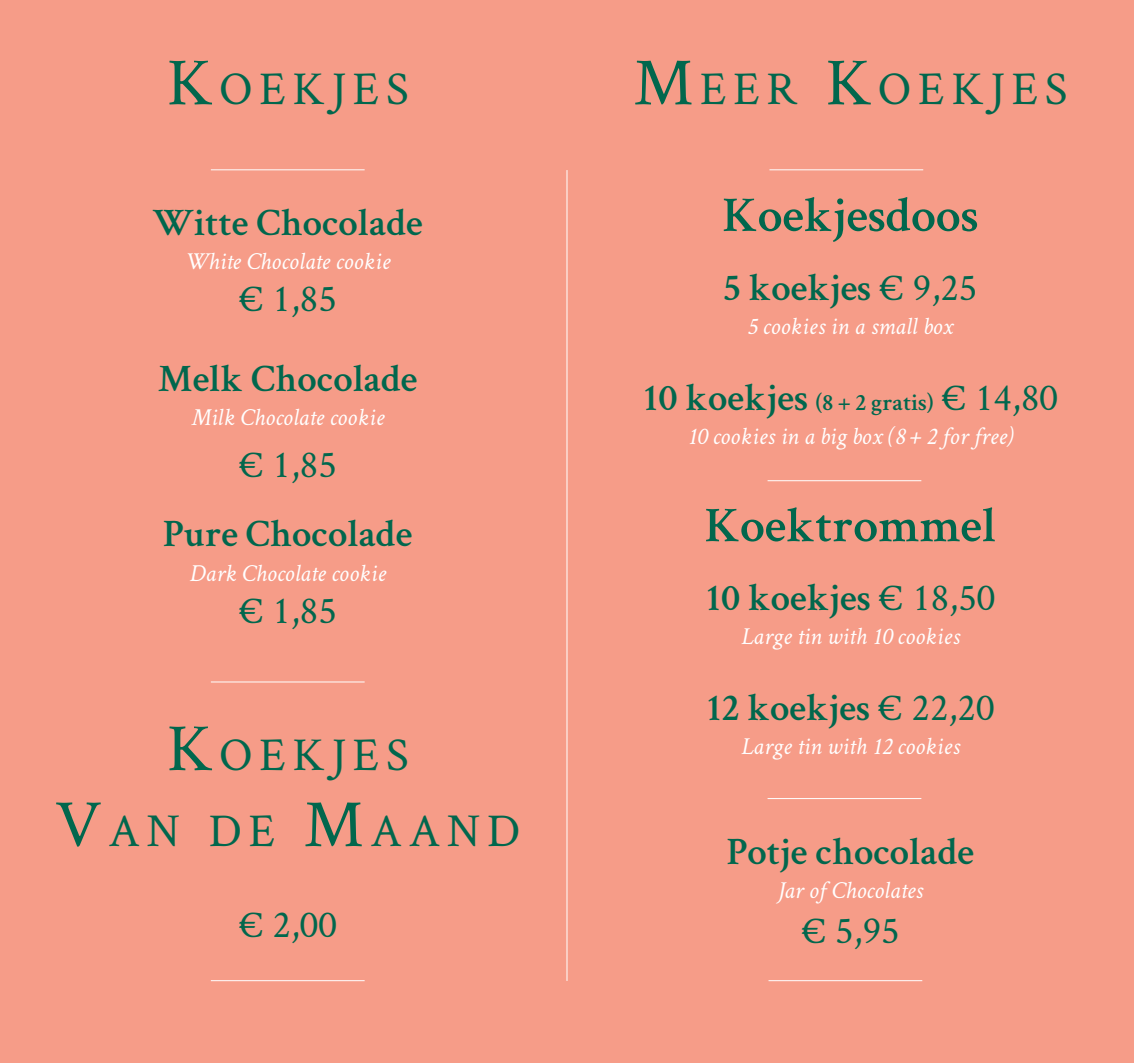
<style>
.page{position:relative;width:1134px;height:1063px;background:#fff}
.page>*{position:absolute;margin:0;border:0;box-sizing:border-box;transform-origin:0 0}
.t1{font:600 50px "Crimson Text";color:#01674d}
.t2{font:47.25px "Crimson Text";letter-spacing:.145em;color:#01674d}
.t3{font:600 39px "Crimson Text";color:#01674d}
.t4{font:39px "Crimson Text";color:#01674d}
.t5{font:italic 24.5px "Crimson Text";color:#fff}
.t6{font:600 24px "Crimson Text";color:#01674d}
.s1{font-size:67.5px}
.s2{font-weight:400}
.s3{font-size:39px}
.s4{font-weight:400;font-size:39px}
</style>
<div class="page">
<div style="left:0;top:0;width:575px;height:1063px;background:#f69c88"></div>
<hr style="left:211px;top:682px;width:154px;height:1px;background:#fff">
<hr style="left:211px;top:170px;width:154px;height:1px;background:#fff">
<hr style="left:211px;top:980px;width:154px;height:1px;background:#fff">
<div style="left:571px;top:0;width:563px;height:1063px;background:#f69c88"></div>
<hr style="left:769px;top:170px;width:154px;height:1px;background:#fff">
<hr style="left:767px;top:480px;width:154px;height:1px;background:#fff">
<hr style="left:767px;top:798px;width:154px;height:1px;background:#fff">
<hr style="left:768px;top:980px;width:154px;height:1px;background:#fff">
<hr style="left:567px;top:170px;width:1px;height:811px;background:#fff">
<p class="t2" style="left:167px;top:57px;width:243px"><span class="s1">K</span>OEKJES</p>
<p class="t3" style="left:153px;top:195px;width:272px">Witte Chocolade</p>
<p class="t5" style="left:185px;top:247px;width:207px">White Chocolate cookie</p>
<p class="t4" style="left:239px;top:272px;width:100px">€ 1,85</p>
<p class="t3" style="left:158px;top:351px;width:261px">Melk Chocolade</p>
<p class="t5" style="left:191px;top:403px;width:195px">Milk Chocolate cookie</p>
<p class="t4" style="left:239px;top:438px;width:100px">€ 1,85</p>
<p class="t3" style="left:163px;top:507px;width:251px">Pure Chocolade</p>
<p class="t5" style="left:189px;top:559px;width:198px">Dark Chocolate cookie</p>
<p class="t4" style="left:239px;top:584px;width:100px">€ 1,85</p>
<p class="t2" style="left:167px;top:723px;width:243px"><span class="s1">K</span>OEKJES</p>
<p class="t2" style="left:55px;top:799px;width:467px"><span class="s1">V</span>AN DE <span class="s1">M</span>AAND</p>
<p class="t4" style="left:239px;top:898px;width:100px">€ 2,00</p>
<p class="t2" style="left:633px;top:57px;width:435px"><span class="s1">M</span>EER <span class="s1">K</span>OEKJES</p>
<p class="t1" style="left:722px;top:180px;width:257px">Koekjesdoos</p>
<p class="t3" style="left:724px;top:260px;width:255px">5 koekjes <span class="s2">€ 9,25</span></p>
<p class="t5" style="left:747px;top:312px;width:208px">5 cookies in a small box</p>
<p class="t6" style="left:643px;top:385px;width:416px"><span class="s3">10 koekjes</span> (8 + 2 gratis) <span class="s4">€ 14,80</span></p>
<p class="t5" style="left:687px;top:422px;width:328px">10 cookies in a big box (8 + 2 for free)</p>
<p class="t1" style="left:705px;top:490px;width:293px">Koektrommel</p>
<p class="t3" style="left:706px;top:570px;width:291px">10 koekjes <span class="s2">€ 18,50</span></p>
<p class="t5" style="left:741px;top:622px;width:220px">Large tin with 10 cookies</p>
<p class="t3" style="left:706px;top:680px;width:289px">12 koekjes <span class="s2">€ 22,20</span></p>
<p class="t5" style="left:741px;top:732px;width:220px">Large tin with 12 cookies</p>
<p class="t3" style="left:727px;top:824px;width:249px">Potje chocolade</p>
<p class="t5" style="left:778px;top:876px;width:146px">Jar of Chocolates</p>
<p class="t4" style="left:801px;top:903px;width:100px">€ 5,95</p>
</div>
